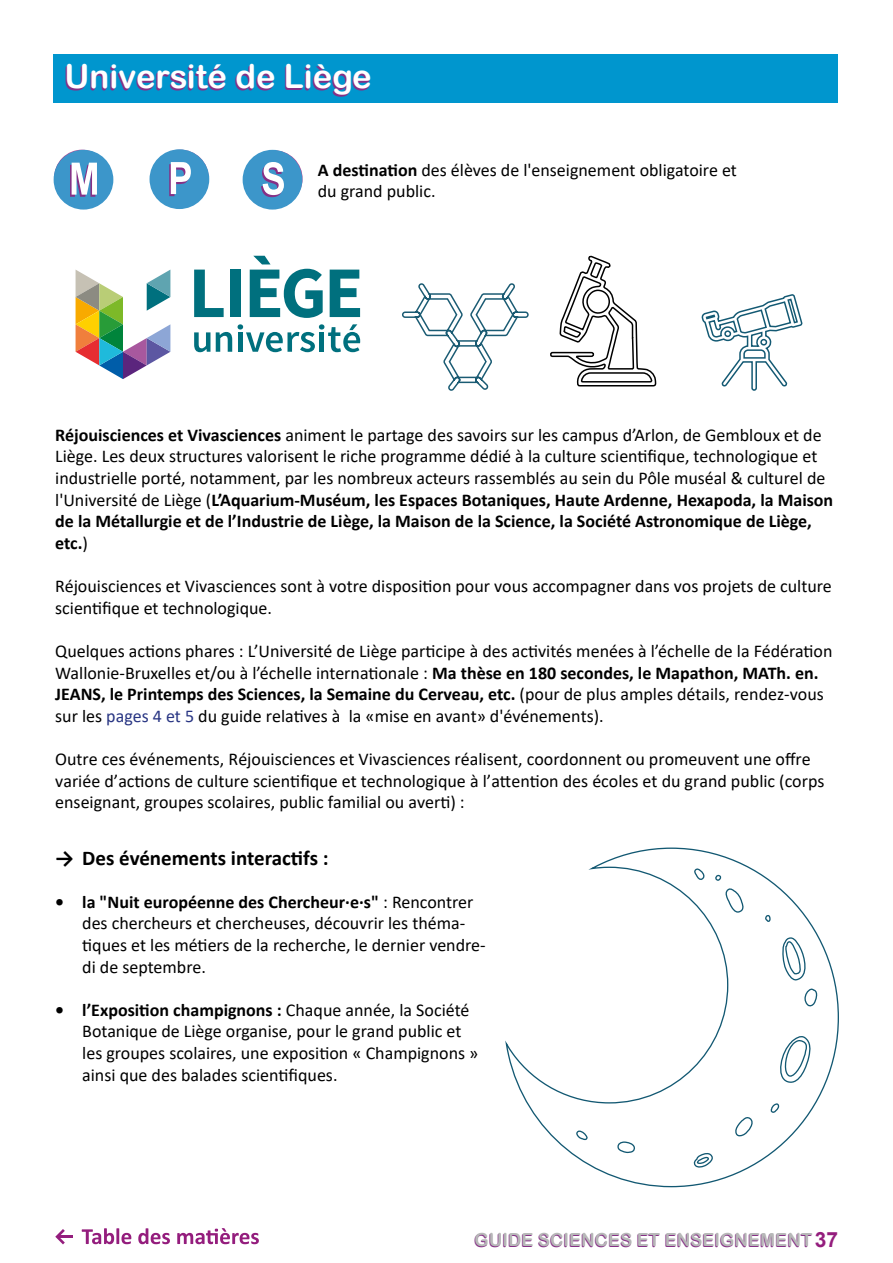
<style>
.page{position:relative;width:893px;height:1263px;background:#fff}
.page>*{position:absolute;margin:0;border:0;box-sizing:border-box;transform-origin:0 0}
.t1{font:33px "Arial Rounded MT Bold";color:#fff}
.t2{font:700 21px "Calibri";color:#000}
.t3{font:18px/21.6px "Calibri";color:#000}
.t4{font:18px "Arial Rounded MT Bold";color:#863086}
.s1{color:#863086}
.s2{font-weight:700}
.s3{color:#283583}
.s4{font-family:"Arial";font-weight:700;font-size:21px;color:#941d7d}
</style>
<div class="page">
<svg style="left:82px;top:1228px;width:49px;height:16px"></svg>
<svg style="left:138px;top:1228px;width:32px;height:16px"></svg>
<svg style="left:177px;top:1228px;width:82px;height:16px"></svg>
<hr style="left:57px;top:1235px;width:15px;height:3px;background:#941d7d">
<svg style="left:55px;top:1229px;width:10px;height:15px"></svg>
<svg style="left:76px;top:270px;width:94px;height:109px"></svg>
<svg style="left:194px;top:332px;width:16px;height:20px"></svg>
<svg style="left:216px;top:332px;width:16px;height:20px"></svg>
<svg style="left:194px;top:270px;width:30px;height:47px"></svg>
<div style="left:231px;top:270px;width:10px;height:47px;background:#00707e"></div>
<svg style="left:250px;top:256px;width:73px;height:62px"></svg>
<svg style="left:330px;top:270px;width:30px;height:47px"></svg>
<svg style="left:238px;top:324px;width:122px;height:28px"></svg>
<svg style="left:701px;top:294px;width:102px;height:97px"></svg>
<svg style="left:402px;top:283px;width:127px;height:108px"></svg>
<svg style="left:550px;top:255px;width:107px;height:132px"></svg>
<svg style="left:505px;top:847px;width:334px;height:341px"></svg>
<svg style="left:53px;top:150px;width:60px;height:59px"></svg>
<svg style="left:149px;top:150px;width:61px;height:59px"></svg>
<svg style="left:243px;top:150px;width:60px;height:60px"></svg>
<div style="left:54px;top:54px;width:784px;height:49px;background:#0096ce"></div>
<h1 class="t1" style="left:63px;top:57px;width:309px"><span class="s1">Univers</span>ité de Lièg<span class="s1">e</span></h1>
<p class="t3" style="left:318px;top:158px;width:421px"><span class="s2">A destination</span> des élèves de l'enseignement obligatoire et du grand public.</p>
<p class="t3" style="left:55px;top:424px;width:780px"><span class="s2">Réjouisciences et Vivasciences</span> animent le partage des savoirs sur les campus d’Arlon, de Gembloux et de Liège. Les deux structures valorisent le riche programme dédié à la culture scientifique, technologique et industrielle porté, notamment, par les nombreux acteurs rassemblés au sein du Pôle muséal &amp; culturel de l'Université de Liège (<span class="s2">L’Aquarium-Muséum, les Espaces Botaniques, Haute Ardenne, Hexapoda, la Maison de la Métallurgie et de l’Industrie de Liège, la Maison de la Science, la Société Astronomique de Liège, etc.</span>)</p>
<p class="t3" style="left:55px;top:575px;width:778px">Réjouisciences et Vivasciences sont à votre disposition pour vous accompagner dans vos projets de culture scientifique et technologique.</p>
<p class="t3" style="left:55px;top:640px;width:779px">Quelques actions phares : L’Université de Liège participe à des activités menées à l’échelle de la Fédération Wallonie-Bruxelles et/ou à l’échelle internationale : <span class="s2">Ma thèse en 180 secondes, le Mapathon, MATh. en.<br>JEANS, le Printemps des Sciences, la Semaine du Cerveau, etc.</span> (pour de plus amples détails, rendez-vous sur les <span class="s3">pages 4 et 5</span> du guide relatives à la «mise en avant» d'événements).</p>
<p class="t3" style="left:55px;top:748px;width:771px">Outre ces événements, Réjouisciences et Vivasciences réalisent, coordonnent ou promeuvent une offre variée d’actions de culture scientifique et technologique à l’attention des écoles et du grand public (corps enseignant, groupes scolaires, public familial ou averti) :</p>
<p class="t2" style="left:55px;top:843px;width:275px">→ Des événements interactifs :</p>
<p class="t3" style="left:82px;top:890px;width:405px;text-indent:-27px"><span class="s2">• la "Nuit européenne des Chercheur·e·s"</span> : Rencontrer des chercheurs et chercheuses, découvrir les théma&shy;tiques et les métiers de la recherche, le dernier vendre&shy;di de septembre.</p>
<p class="t3" style="left:82px;top:998px;width:398px;text-indent:-27px"><span class="s2">• l’Exposition champignons :</span> Chaque année, la Société Botanique de Liège organise, pour le grand public et les groupes scolaires, une exposition « Champignons » ainsi que des balades scientifiques.</p>
<p class="t4" style="left:474px;top:1230px;width:366px">GUIDE SCIENCES ET ENSEIGNEMENT <span class="s4">37</span></p>
</div>
